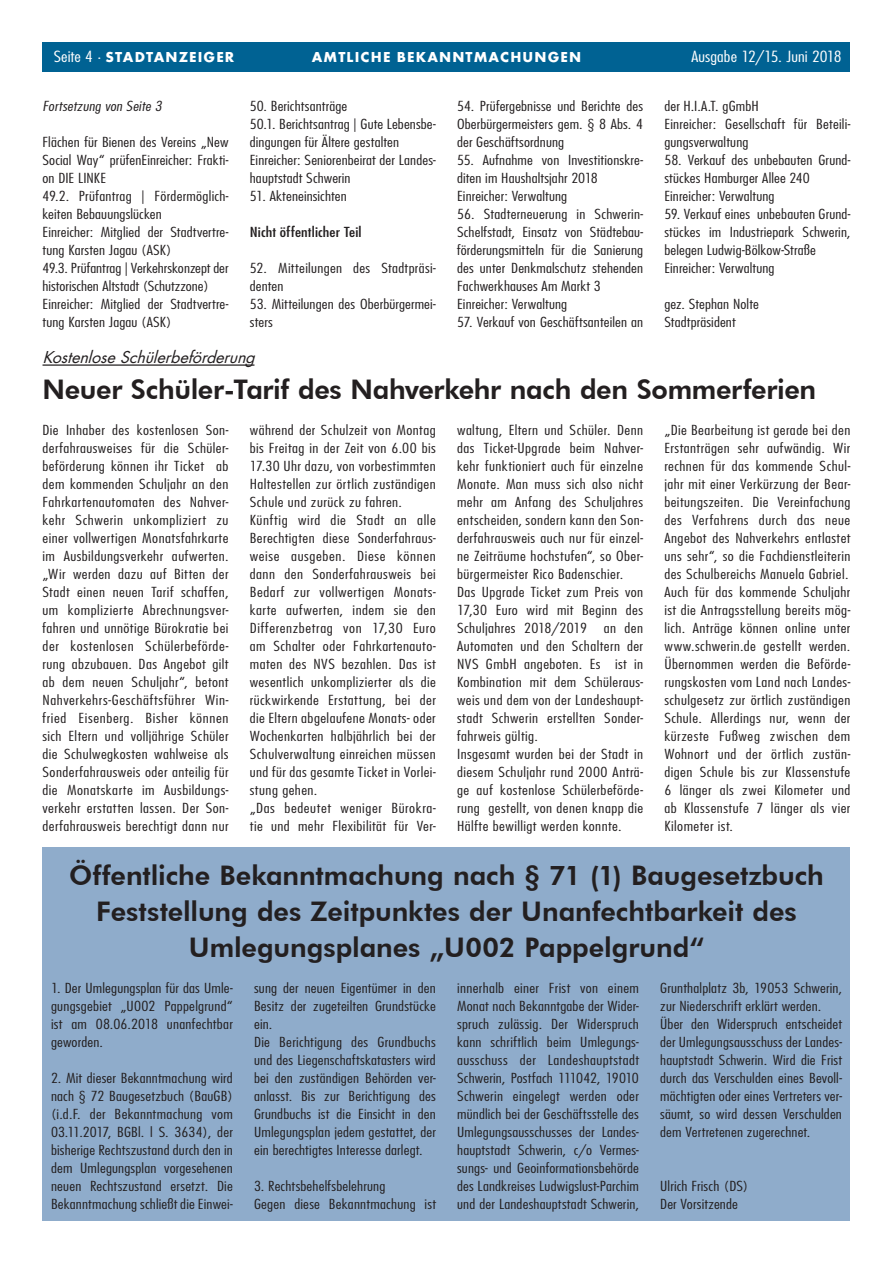
<style>
.page{position:relative;width:893px;height:1263px;background:#fff}
.page>*{position:absolute;margin:0;border:0;box-sizing:border-box;transform-origin:0 0}
.t1{font:800 27px/36px "Futura BT";letter-spacing:-.005em;color:#231f20;text-align:center}
.t2{font:italic 18px "Futura TOT Boo";color:#231f20}
.t3{font:700 15px "Futura TOT";letter-spacing:.075em;color:#fff}
.t4{font:300 condensed 15px "Futura";color:#fff;scale:1.25 1}
.t5{font:300 condensed 13.5px/18px "Futura";letter-spacing:.02em;color:#231f20;scale:1.25 1}
.t6{font:condensed 13.5px "Futura";letter-spacing:.005em;color:#231f20;scale:1.25 1}
.t7{font:italic 300 condensed 13.5px "Futura";color:#231f20;scale:1.25 1}
.s1{font-family:"Futura";font-weight:300;font-stretch:condensed}
</style>
<div class="page">
<div style="left:43px;top:43px;width:807px;height:29px;background:#006293"></div>
<hr style="left:43px;top:364px;width:211px;height:2px;background:#231f20">
<div style="left:43px;top:963px;width:807px;height:257px;background:#8faccb"></div>
<div style="left:43px;top:847px;width:807px;height:125px;background:#8faccb"></div>
<p class="t4" style="left:53px;top:47px;width:124px">Ausgabe 12/15. Juni 2018</p>
<p class="t4" style="left:691px;top:47px;width:122px">Ausgabe 12/15. Juni 2018</p>
<p class="t3" style="left:54px;top:48px;width:182px"><span class="s1">Seite 4 ·</span> STADTANZEIGER</p>
<p class="t3" style="left:312px;top:48px;width:271px">AMTLICHE BEKANNTMACHUNGEN</p>
<p class="t3" style="left:662px;top:48px;width:183px">STADTANZEIGER <span class="s1">· Seite 4</span></p>
<p class="t7" style="left:43px;top:98px;width:99px">Fortsetzung von Seite 3</p>
<p class="t5" style="left:43px;top:133px;width:150px">Flächen für Bienen des Vereins „New<br>Social Way“ prüfenEinreicher: Frakti&shy;on DIE LINKE<br>49.2. Prüfantrag | Fördermöglich&shy;keiten Bebauungslücken<br>Einreicher: Mitglied der Stadtvertre&shy;tung Karsten Jagau (ASK)<br>49.3. Prüfantrag | Verkehrskonzept der historischen Altstadt (Schutzzone)<br>Einreicher: Mitglied der Stadtvertre&shy;tung Karsten Jagau (ASK)</p>
<p class="t5" style="left:250px;top:97px;width:150px">50. Berichtsanträge<br>50.1. Berichtsantrag | Gute Lebensbe&shy;dingungen für Ältere gestalten<br>Einreicher: Seniorenbeirat der Landes&shy;hauptstadt Schwerin</p>
<p class="t5" style="left:250px;top:187px;width:79px">51. Akteneinsichten</p>
<p class="t6" style="left:250px;top:224px;width:91px">Nicht öffentlicher Teil</p>
<p class="t5" style="left:250px;top:259px;width:150px">52. Mitteilungen des Stadtpräsi&shy;denten</p>
<p class="t5" style="left:250px;top:295px;width:150px">53. Mitteilungen des Oberbürgermei&shy;sters</p>
<p class="t5" style="left:457px;top:97px;width:150px;text-align:justify">54. Prüfergebnisse und Berichte des Oberbürgermeisters gem. § 8 Abs. 4 der Geschäftsordnung</p>
<p class="t5" style="left:457px;top:151px;width:150px">55. Aufnahme von Investitionskre&shy;diten im Haushaltsjahr 2018<br>Einreicher: Verwaltung</p>
<p class="t5" style="left:457px;top:205px;width:150px">56. Stadterneuerung in Schwerin-<br>Schelfstadt, Einsatz von Städtebau&shy;förderungsmitteln für die Sanierung des unter Denkmalschutz stehenden<br>Fachwerkhauses Am Markt 3<br>Einreicher: Verwaltung</p>
<p class="t5" style="left:457px;top:313px;width:150px">57. Verkauf von Geschäftsanteilen an</p>
<p class="t5" style="left:664px;top:97px;width:150px">der H.I.A.T. gGmbH<br>Einreicher: Gesellschaft für Beteili&shy;gungsverwaltung</p>
<p class="t5" style="left:664px;top:151px;width:150px">58. Verkauf des unbebauten Grund&shy;stückes Hamburger Allee 240<br>Einreicher: Verwaltung</p>
<p class="t5" style="left:664px;top:205px;width:150px">59. Verkauf eines unbebauten Grund&shy;stückes im Industriepark Schwerin, belegen Ludwig-Bölkow-Straße<br>Einreicher: Verwaltung</p>
<p class="t5" style="left:664px;top:295px;width:77px">gez. Stephan Nolte<br>Stadtpräsident</p>
<h2 class="t2" style="left:43px;top:347px;width:219px">KostenloseSchülerbeförderung</h2>
<h1 class="t1" style="left:43px;top:371px;width:775px">Neuer Schüler-Tarif des Nahverkehr nach den Sommerferien</h1>
<p class="t5" style="left:43px;top:421px;width:150px;text-align:justify">Die Inhaber des kostenlosen Son&shy;derfahrausweises für die Schüler&shy;beförderung können ihr Ticket ab dem kommenden Schuljahr an den Fahrkartenautomaten des Nahver&shy;kehr Schwerin unkompliziert zu einer vollwertigen Monatsfahrkarte im Ausbildungsverkehr aufwerten. „Wir werden dazu auf Bitten der Stadt einen neuen Tarif schaffen, um komplizierte Abrechnungsver&shy;fahren und unnötige Bürokratie bei der kostenlosen Schülerbeförde&shy;rung abzubauen. Das Angebot gilt ab dem neuen Schuljahr“, betont Nahverkehrs-Geschäftsführer Win&shy;fried Eisenberg. Bisher können sich Eltern und volljährige Schüler die Schulwegkosten wahlweise als Sonderfahrausweis oder anteilig für die Monatskarte im Ausbildungs&shy;verkehr erstatten lassen. Der Son&shy;derfahrausweis berechtigt dann nur</p>
<p class="t5" style="left:250px;top:421px;width:150px">während der Schulzeit von Montag bis Freitag in der Zeit von 6.00 bis<br>17.30 Uhr dazu, von vorbestimmten<br>Haltestellen zur örtlich zuständigen<br>Schule und zurück zu fahren.<br>Künftig wird die Stadt an alle<br>Berechtigten diese Sonderfahraus&shy;weise ausgeben. Diese können dann den Sonderfahrausweis bei<br>Bedarf zur vollwertigen Monats&shy;karte aufwerten, indem sie den<br>Differenzbetrag von 17,30 Euro am Schalter oder Fahrkartenauto&shy;maten des NVS bezahlen. Das ist wesentlich unkomplizierter als die rückwirkende Erstattung, bei der die Eltern abgelaufene Monats- oder<br>Wochenkarten halbjährlich bei der<br>Schulverwaltung einreichen müssen und für das gesamte Ticket in Vorlei&shy;stung gehen.<br>„Das bedeutet weniger Bürokra&shy;tie und mehr Flexibilität für Ver-</p>
<p class="t5" style="left:457px;top:421px;width:150px">waltung, Eltern und Schüler. Denn das Ticket-Upgrade beim Nahver&shy;kehr funktioniert auch für einzelne<br>Monate. Man muss sich also nicht mehr am Anfang des Schuljahres entscheiden, sondern kann den Son&shy;derfahrausweis auch nur für einzel&shy;ne Zeiträume hochstufen“, so Ober&shy;bürgermeister Rico Badenschier.<br>Das Upgrade Ticket zum Preis von<br>17,30 Euro wird mit Beginn des<br>Schuljahres 2018/2019 an den<br>Automaten und den Schaltern der<br>NVS GmbH angeboten. Es ist in<br>Kombination mit dem Schüleraus&shy;weis und dem von der Landeshaupt&shy;stadt Schwerin erstellten Sonder&shy;fahrweis gültig.<br>Insgesamt wurden bei der Stadt in diesem Schuljahr rund 2000 Anträ&shy;ge auf kostenlose Schülerbeförde&shy;rung gestellt, von denen knapp die<br>Hälfte bewilligt werden konnte.</p>
<p class="t5" style="left:664px;top:421px;width:150px">„Die Bearbeitung ist gerade bei den Erstanträgen sehr aufwändig. Wir rechnen für das kommende Schul&shy;jahr mit einer Verkürzung der Bear&shy;beitungszeiten. Die Vereinfachung des Verfahrens durch das neue Angebot des Nahverkehrs entlastet uns sehr“, so die Fachdienstleiterin des Schulbereichs Manuela Gabriel.<br>Auch für das kommende Schuljahr ist die Antragsstellung bereits mög&shy;lich. Anträge können online unter www.schwerin.de gestellt werden.<br>Übernommen werden die Beförde&shy;rungskosten vom Land nach Landes&shy;schulgesetz zur örtlich zuständigen Schule. Allerdings nur, wenn der kürzeste Fußweg zwischen dem Wohnort und der örtlich zustän&shy;digen Schule bis zur Klassenstufe 6 länger als zwei Kilometer und ab Klassenstufe 7 länger als vier Kilometer ist.</p>
<h1 class="t1" style="left:69px;top:857px;width:756px">Öffentliche Bekanntmachung nach § 71 (1) Baugesetzbuch<br>Feststellung des Zeitpunktes der Unanfechtbarkeit des<br>Umlegungsplanes „U002 Pappelgrund“</h1>
<p class="t5" style="left:51px;top:979px;width:147px;text-align:justify">1. Der Umlegungsplan für das Umle&shy;gungsgebiet „U002 Pappelgrund“ ist am 08.06.2018 unanfechtbar geworden.</p>
<p class="t5" style="left:51px;top:1069px;width:147px;text-align:justify">2. Mit dieser Bekanntmachung wird nach § 72 Baugesetzbuch (BauGB) (i.d.F. der Bekanntmachung vom 03.11.2017, BGBl. l S. 3634), der bisherige Rechtszustand durch den in dem Umlegungsplan vorgesehenen neuen Rechtszustand ersetzt. Die Bekanntmachung schließt die Einwei-</p>
<p class="t5" style="left:254px;top:979px;width:147px">sung der neuen Eigentümer in den<br>Besitz der zugeteilten Grundstücke ein.<br>Die Berichtigung des Grundbuchs und des Liegenschaftskatasters wird bei den zuständigen Behörden ver&shy;anlasst. Bis zur Berichtigung des<br>Grundbuchs ist die Einsicht in den<br>Umlegungsplan jedem gestattet, der ein berechtigtes Interesse darlegt.</p>
<p class="t5" style="left:254px;top:1177px;width:147px">3. Rechtsbehelfsbelehrung<br>Gegen diese Bekanntmachung ist</p>
<p class="t5" style="left:457px;top:979px;width:147px;text-align:justify">innerhalb einer Frist von einem Monat nach Bekanntgabe der Wider&shy;spruch zulässig. Der Widerspruch kann schriftlich beim Umlegungs&shy;ausschuss der Landeshauptstadt Schwerin, Postfach 111042, 19010<br>Schwerin eingelegt werden oder mündlich bei der Geschäftsstelle des Umlegungsausschusses der Landes&shy;hauptstadt Schwerin, c/o Vermes&shy;sungs- und Geoinformationsbehörde des Landkreises Ludwigslust-Parchim und der Landeshauptstadt Schwerin,</p>
<p class="t5" style="left:660px;top:979px;width:147px">Grunthalplatz 3b, 19053 Schwerin, zur Niederschrift erklärt werden.<br>Über den Widerspruch entscheidet der Umlegungsausschuss der Landes&shy;hauptstadt Schwerin. Wird die Frist durch das Verschulden eines Bevoll&shy;mächtigten oder eines Vertreters ver&shy;säumt, so wird dessen Verschulden dem Vertretenen zugerechnet.</p>
<p class="t5" style="left:660px;top:1177px;width:72px">Ulrich Frisch (DS)<br>Der Vorsitzende</p>
</div>
